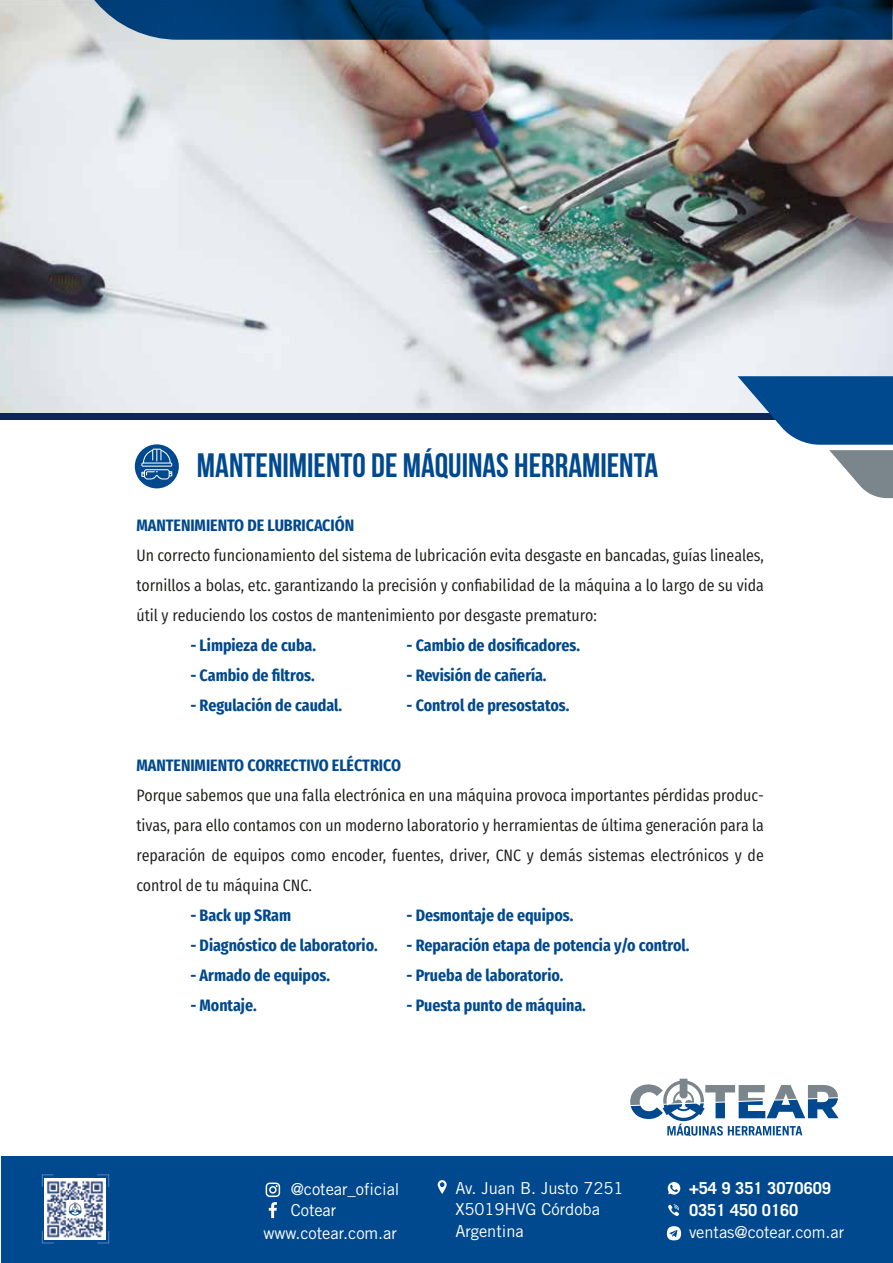
<style>
.page{position:relative;width:893px;height:1263px;background:#fff}
.page>*{position:absolute;margin:0;border:0;box-sizing:border-box;transform-origin:0 0}
.t1{font:700 33.9px "Bebas Neue";color:#01498e}
.t2{font:16.5px/30px "Fira Sans Condensed";letter-spacing:-.005em;color:#1d1e1c;text-align:justify}
.t3{font:700 16.5px "Fira Sans Condensed";letter-spacing:-.005em;color:#01498e}
.t4{font:16.5px/21.8px "Trade Gothic";letter-spacing:-.005em;color:#fff}
.t5{font:700 16.5px/21.8px "Trade Gothic";letter-spacing:-.005em;color:#fff}
</style>
<div class="page">
<img style="left:0;top:0;width:893px;height:413px">
<svg style="left:93px;top:0;width:799px;height:40px;background:#083c6c"></svg>
<div style="left:135px;top:444px;width:44px;height:44px;background:#01498e;border-radius:50%"></div>
<svg style="left:141px;top:449px;width:31px;height:30px"></svg>
<div style="left:0;top:413px;width:893px;height:6px;background:#0d2558"></div>
<svg style="left:738px;top:376px;width:155px;height:122px"></svg>
<div style="left:1px;top:1156px;width:892px;height:107px;background:#01498e"></div>
<svg style="left:266px;top:1182px;width:14px;height:36px"></svg>
<svg style="left:42px;top:1174px;width:12px;height:13px"></svg>
<svg style="left:42px;top:1231px;width:12px;height:12px"></svg>
<svg style="left:97px;top:1231px;width:12px;height:12px"></svg>
<svg style="left:97px;top:1174px;width:12px;height:13px"></svg>
<img style="left:45px;top:1179px;width:60px;height:60px">
<svg style="left:67px;top:1200px;width:16px;height:17px"></svg>
<svg style="left:69px;top:1202px;width:13px;height:13px"></svg>
<svg style="left:438px;top:1180px;width:9px;height:14px"></svg>
<svg style="left:668px;top:1204px;width:11px;height:12px"></svg>
<svg style="left:667px;top:1226px;width:14px;height:14px"></svg>
<svg style="left:668px;top:1182px;width:12px;height:12px"></svg>
<svg style="left:630px;top:1079px;width:208px;height:57px"></svg>
<h1 class="t1" style="left:197px;top:446px;width:463px">MANTENIMIENTO DE MÁQUINAS HERRAMIENTA</h1>
<p class="t3" style="left:137px;top:510px;width:219px">MANTENIMIENTO DE LUBRICACIÓN</p>
<p class="t2" style="left:137px;top:539px;width:629px">Un correcto funcionamiento del sistema de lubricación evita desgaste en bancadas, guías lineales, tornillos a bolas, etc. garantizando la precisión y confiabilidad de la máquina a lo largo de su vida útil y reduciendo los costos de mantenimiento por desgaste prematuro:</p>
<p class="t3" style="left:191px;top:630px;width:127px">- Limpieza de cuba.</p>
<p class="t3" style="left:407px;top:630px;width:175px">- Cambio de dosificadores.</p>
<p class="t3" style="left:191px;top:660px;width:126px">- Cambio de filtros.</p>
<p class="t3" style="left:407px;top:660px;width:142px">- Revisión de cañería.</p>
<p class="t3" style="left:191px;top:690px;width:153px">- Regulación de caudal.</p>
<p class="t3" style="left:407px;top:690px;width:164px">- Control de presostatos.</p>
<p class="t3" style="left:137px;top:750px;width:266px">MANTENIMIENTO CORRECTIVO ELÉCTRICO</p>
<p class="t2" style="left:137px;top:779px;width:629px">Porque sabemos que una falla electrónica en una máquina provoca importantes pérdidas produc&shy;tivas, para ello contamos con un moderno laboratorio y herramientas de última generación para la reparación de equipos como encoder, fuentes, driver, CNC y demás sistemas electrónicos y de control de tu máquina CNC.</p>
<p class="t3" style="left:191px;top:900px;width:102px">- Back up SRam</p>
<p class="t3" style="left:407px;top:900px;width:168px">- Desmontaje de equipos.</p>
<p class="t3" style="left:191px;top:930px;width:189px">- Diagnóstico de laboratorio.</p>
<p class="t3" style="left:407px;top:930px;width:285px">- Reparación etapa de potencia y/o control.</p>
<p class="t3" style="left:191px;top:960px;width:141px">- Armado de equipos.</p>
<p class="t3" style="left:407px;top:960px;width:158px">- Prueba de laboratorio.</p>
<p class="t3" style="left:191px;top:990px;width:68px">- Montaje.</p>
<p class="t3" style="left:407px;top:990px;width:181px">- Puesta punto de máquina.</p>
<p class="t4" style="left:291px;top:1178px;width:110px">@cotear_oficial<br>Cotear</p>
<p class="t4" style="left:455px;top:1177px;width:170px">Av. Juan B. Justo 7251<br>X5019HVG Córdoba</p>
<p class="t4" style="left:263px;top:1221px;width:135px">www.cotear.com.ar</p>
<p class="t4" style="left:455px;top:1220px;width:70px">Argentina</p>
<p class="t5" style="left:689px;top:1177px;width:144px">+54 9 351 3070609<br>0351 450 0160</p>
<p class="t4" style="left:689px;top:1221px;width:157px">ventas@cotear.com.ar</p>
</div>
